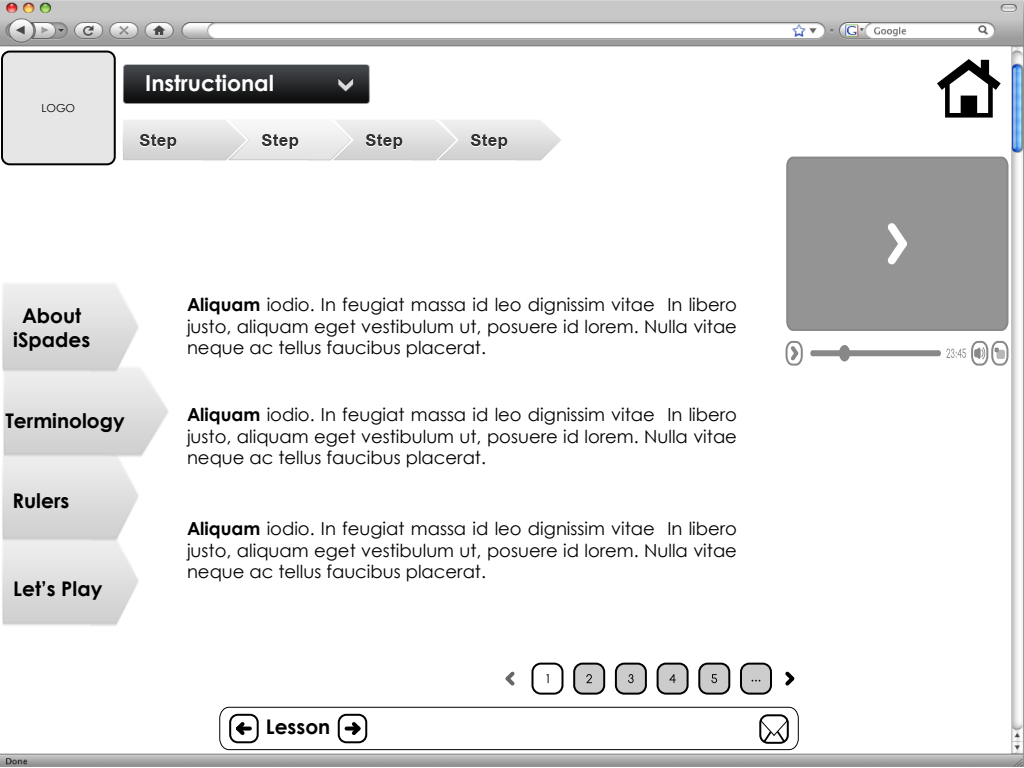
<style>
.page{position:relative;width:1024px;height:768px;background:#fff}
.page>*{position:absolute;margin:0;border:0;box-sizing:border-box;transform-origin:0 0}
.t1{font:700 22px "Century Gothic";color:#fff}
.t2{font:700 20.2px/24.2px "Century Gothic";color:#000;text-align:center}
.t3{font:18px/21.6px "Century Gothic";color:#000;text-align:justify}
.t4{font:11px "Century Gothic";color:#000}
.s1{font-weight:700}
</style>
<div class="page">
<img style="left:0;top:0;width:1024px;height:767px">
<div style="left:2px;top:52px;width:113px;height:112px;background:#e6e6e6;border-radius:8px"></div>
<div style="left:1px;top:51px;width:115px;height:114px;border:2px solid #000;border-radius:8px"></div>
<img style="left:0;top:550px;width:143px;height:85px">
<img style="left:0;top:465px;width:143px;height:85px">
<img style="left:0;top:358px;width:175px;height:107px">
<img style="left:0;top:273px;width:143px;height:107px">
<svg style="left:937px;top:59px;width:64px;height:59px"></svg>
<svg style="left:219px;top:706px;width:580px;height:45px"></svg>
<div style="left:533px;top:664px;width:30px;height:30px;background:#fff;border-radius:8px"></div>
<div style="left:532px;top:663px;width:32px;height:32px;border:2px solid #000;border-radius:8px"></div>
<div style="left:574px;top:664px;width:30px;height:30px;background:#ccc;border-radius:8px"></div>
<div style="left:573px;top:663px;width:32px;height:32px;border:2px solid #000;border-radius:8px"></div>
<div style="left:616px;top:664px;width:30px;height:30px;background:#ccc;border-radius:8px"></div>
<div style="left:615px;top:663px;width:32px;height:32px;border:2px solid #000;border-radius:8px"></div>
<div style="left:658px;top:664px;width:30px;height:30px;background:#ccc;border-radius:8px"></div>
<div style="left:657px;top:663px;width:32px;height:32px;border:2px solid #000;border-radius:8px"></div>
<div style="left:699px;top:664px;width:30px;height:30px;background:#ccc;border-radius:8px"></div>
<div style="left:698px;top:663px;width:32px;height:32px;border:2px solid #000;border-radius:8px"></div>
<div style="left:741px;top:664px;width:30px;height:30px;background:#ccc;border-radius:8px"></div>
<div style="left:740px;top:663px;width:32px;height:32px;border:2px solid #000;border-radius:8px"></div>
<svg style="left:546px;top:674px;width:3px;height:9px"></svg>
<svg style="left:586px;top:674px;width:6px;height:9px"></svg>
<svg style="left:628px;top:674px;width:6px;height:9px"></svg>
<svg style="left:669px;top:674px;width:7px;height:9px"></svg>
<svg style="left:711px;top:674px;width:6px;height:9px"></svg>
<svg style="left:502px;top:668px;width:16px;height:21px"></svg>
<svg style="left:782px;top:668px;width:16px;height:21px"></svg>
<div style="left:786px;top:157px;width:222px;height:175px;background:#949494"></div>
<svg style="left:786px;top:340px;width:18px;height:26px"></svg>
<svg style="left:881px;top:216px;width:33px;height:56px"></svg>
<svg style="left:810px;top:340px;width:198px;height:26px"></svg>
<img style="left:251px;top:115px;width:77px;height:50px">
<img style="left:328px;top:115px;width:105px;height:50px">
<img style="left:433px;top:115px;width:133px;height:50px">
<img style="left:118px;top:115px;width:133px;height:50px">
<img style="left:139px;top:134px;width:38px;height:16px">
<img style="left:261px;top:134px;width:38px;height:16px">
<img style="left:365px;top:134px;width:38px;height:16px">
<img style="left:470px;top:134px;width:38px;height:16px">
<img style="left:118px;top:60px;width:255px;height:47px">
<img style="left:338px;top:76px;width:16px;height:17px">
<p class="t4" style="left:41px;top:101px;width:35px">LOGO</p>
<p class="t1" style="left:145px;top:69px;width:130px">Instructional</p>
<p class="t2" style="left:13px;top:303px;width:79px">About iSpades</p>
<p class="t2" style="left:6px;top:408px;width:121px">Terminology</p>
<p class="t2" style="left:12px;top:488px;width:58px">Rulers</p>
<p class="t2" style="left:13px;top:576px;width:91px">Let’s Play</p>
<p class="t3" style="left:187px;top:294px;width:552px"><span class="s1">Aliquam</span> iodio. In feugiat massa id leo dignissim vitae In libero justo, aliquam eget vestibulum ut, posuere id lorem. Nulla vitae neque ac tellus faucibus placerat.</p>
<p class="t3" style="left:187px;top:404px;width:552px"><span class="s1">Aliquam</span> iodio. In feugiat massa id leo dignissim vitae In libero justo, aliquam eget vestibulum ut, posuere id lorem. Nulla vitae neque ac tellus faucibus placerat.</p>
<p class="t3" style="left:187px;top:518px;width:552px"><span class="s1">Aliquam</span> iodio. In feugiat massa id leo dignissim vitae In libero justo, aliquam eget vestibulum ut, posuere id lorem. Nulla vitae neque ac tellus faucibus placerat.</p>
<p class="t2" style="left:266px;top:714px;width:66px">Lesson</p>
</div>
